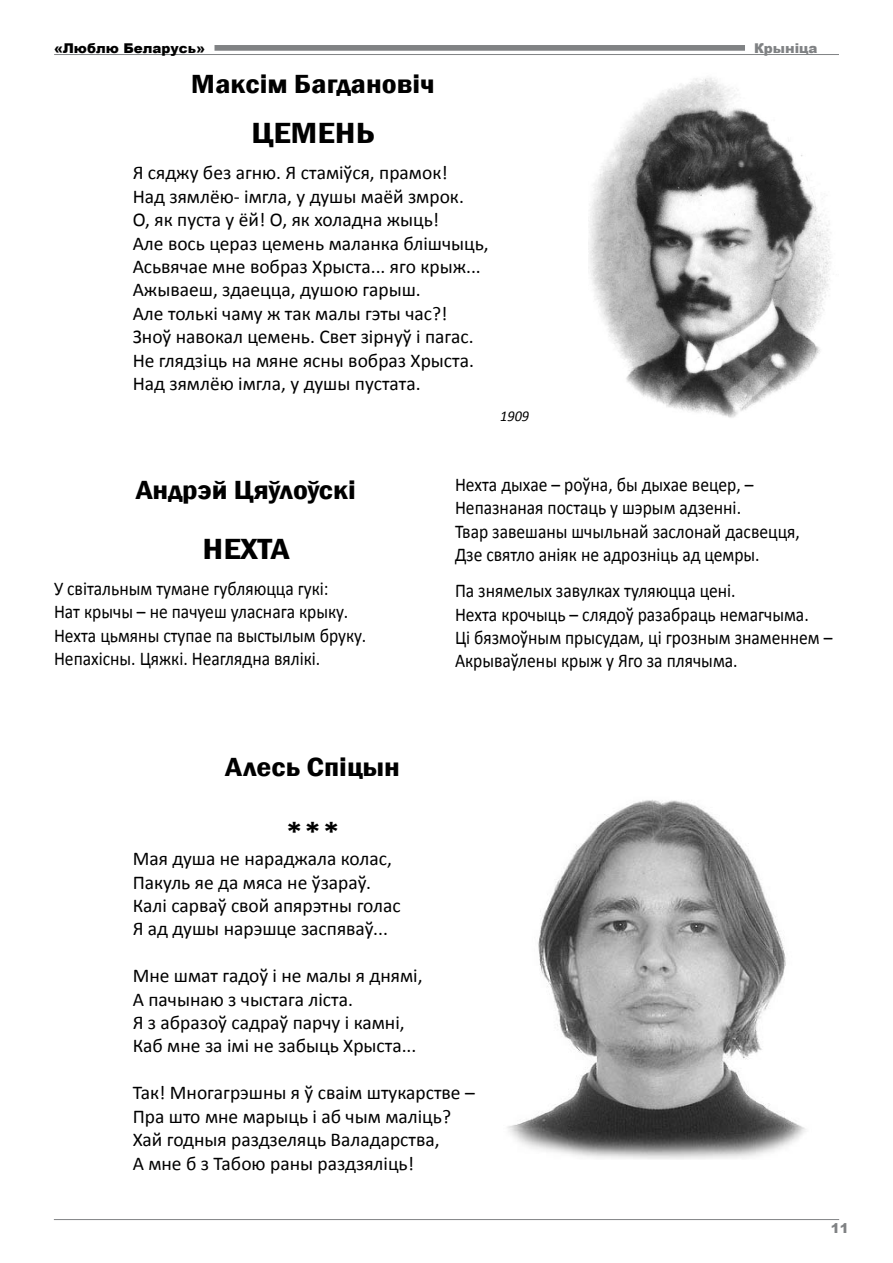
<style>
.page{position:relative;width:893px;height:1263px;background:#fff}
.page>*{position:absolute;margin:0;border:0;box-sizing:border-box;transform-origin:0 0}
.t1{font:600 condensed 30px "Franklin Gothic";color:#000;scale:1.2 1}
.t2{font:600 condensed 27px "Franklin Gothic";color:#000;scale:1.2 1}
.t3{font:19.5px/23.4px "Calibri";color:#000}
.t4{font:19.5px/23.4px "Calibri";color:#000;scale:.9 1}
.t5{font:italic 15px "Calibri";color:#000;scale:.95 1}
.t6{font:900 13.5px "Arial";color:#000}
.t7{font:900 13.5px "Arial";color:#808284}
</style>
<div class="page">
<hr style="left:54px;top:54px;width:785px;height:1px;background:#808284">
<hr style="left:54px;top:1219px;width:785px;height:1px;background:#808284">
<div style="left:214px;top:45px;width:531px;height:6px;background:#808284"></div>
<img style="left:589px;top:78px;width:242px;height:340px">
<img style="left:507px;top:799px;width:299px;height:360px">
<p class="t6" style="left:54px;top:38px;width:153px">«Люблю Беларусь»</p>
<h2 class="t2" style="left:191px;top:66px;width:205px">Максім Багдановіч</h2>
<h1 class="t1" style="left:251px;top:113px;width:104px">ЦЕМЕНЬ</h1>
<p class="t3" style="left:133px;top:160px;width:358px">Я сяджу без агню. Я стаміўся, прамок!<br>Над зямлёю- імгла, у душы маёй змрок.<br>О, як пуста у ёй! О, як холадна жыць!<br>Але вось цераз цемень маланка блішчыць, Асьвячае мне вобраз Хрыста... яго крыж...<br>Ажываеш, здаецца, душою гарыш.<br>Але толькі чаму ж так малы гэты час?!<br>Зноў навокал цемень. Свет зірнуў і пагас.<br>Не глядзіць на мяне ясны вобраз Хрыста.<br>Над зямлёю імгла, у душы пустата.</p>
<p class="t5" style="left:500px;top:406px;width:32px">1909</p>
<p class="t7" style="left:754px;top:38px;width:65px">Крыніца</p>
<h2 class="t2" style="left:136px;top:472px;width:185px">Андрэй Цяўлоўскі</h2>
<h1 class="t1" style="left:202px;top:529px;width:74px">НЕХТА</h1>
<p class="t4" style="left:54px;top:576px;width:348px">У світальным тумане губляюцца гукі:<br>Нат крычы – не пачуеш уласнага крыку.<br>Нехта цьмяны ступае па выстылым бруку.<br>Непахісны. Цяжкі. Неаглядна вялікі.</p>
<h2 class="t2" style="left:226px;top:749px;width:147px">Алесь Спіцын</h2>
<p class="t4" style="left:455px;top:472px;width:385px">Нехта дыхае – роўна, бы дыхае вецер, – Непазнаная постаць у шэрым адзенні.<br>Твар завешаны шчыльнай заслонай дасвецця, Дзе святло аніяк не адрозніць ад цемры.</p>
<p class="t4" style="left:455px;top:578px;width:421px">Па знямелых завулках туляюцца цені.<br>Нехта крочыць – слядоў разабраць немагчыма.<br>Ці бязмоўным прысудам, ці грозным знаменнем – Акрываўлены крыж у Яго за плячыма.</p>
<h1 class="t1" style="left:285px;top:812px;width:47px">***</h1>
<p class="t3" style="left:133px;top:846px;width:269px">Мая душа не нараджала колас,<br>Пакуль яе да мяса не ўзараў.<br>Калі сарваў свой апярэтны голас<br>Я ад душы нарэшце заспяваў...</p>
<p class="t3" style="left:133px;top:963px;width:291px">Мне шмат гадоў і не малы я днямі,<br>А пачынаю з чыстага ліста.<br>Я з абразоў садраў парчу і камні,<br>Каб мне за імі не забыць Хрыста...</p>
<p class="t3" style="left:133px;top:1080px;width:344px">Так! Многагрэшны я ў сваім штукарстве – Пра што мне марыць і аб чым маліць?<br>Хай годныя раздзеляць Валадарства,<br>А мне б з Табою раны раздзяліць!</p>
<p class="t7" style="left:831px;top:1218px;width:9px">11</p>
</div>
